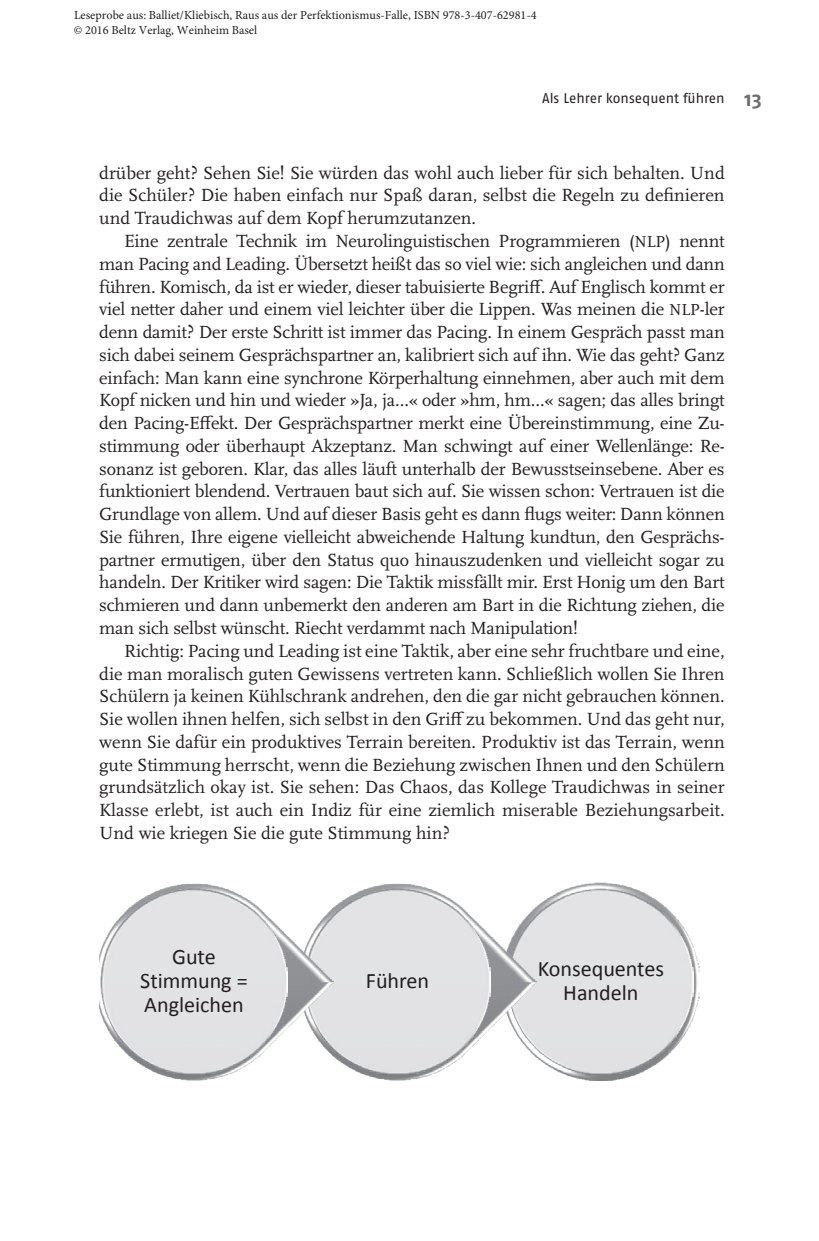
<style>
.page{position:relative;width:819px;height:1241px;background:#fff}
.page>*{position:absolute;margin:0;border:0;box-sizing:border-box;transform-origin:0 0}
.t1{font:22.05px/24.2px "Calibri";color:#231f20;text-align:center}
.t2{font:18.38px/22.8px "Scala OT";color:#231f20;text-align:justify}
.t3{font:14px "Fago OT";letter-spacing:-.005em;color:#231f20}
.t4{font:12.25px/14.9px "Minion Pro";color:#231f20}
.s1{font-family:"Fago No";font-weight:700;font-size:20.12px;color:#6c6d70}
.s2{font-size:16.62px}
</style>
<div class="page">
<img style="left:564px;top:882px;width:135px;height:198px">
<img style="left:536px;top:888px;width:157px;height:186px">
<img style="left:363px;top:883px;width:173px;height:198px">
<img style="left:333px;top:888px;width:157px;height:186px">
<img style="left:99px;top:883px;width:234px;height:198px">
<img style="left:101px;top:888px;width:186px;height:186px">
<p class="t4" style="left:74px;top:8px;width:464px">Leseprobe aus: Balliet/Kliebisch, Raus aus der Perfektionismus-Falle, ISBN 978-3-407-62981-4 © 2016 Beltz Verlag, Weinheim Basel</p>
<p class="t3" style="left:542px;top:90px;width:221px">Als Lehrer konsequent führen <span class="s1">13</span></p>
<p class="t2" style="left:99px;top:162px;width:627px">drüber geht? Sehen Sie! Sie würden das wohl auch lieber für sich behalten. Und die Schüler? Die haben einfach nur Spaß daran, selbst die Regeln zu definieren und Traudichwas auf dem Kopf herumzutanzen.</p>
<p class="t2" style="left:99px;top:230px;width:627px;text-indent:25px">Eine zentrale Technik im Neurolinguistischen Programmieren (<span class="s2">NLP</span>) nennt man Pacing and Leading. Übersetzt heißt das so viel wie: sich angleichen und dann führen. Komisch, da ist er wieder, dieser tabuisierte Begriff. Auf Englisch kommt er viel netter daher und einem viel leichter über die Lippen. Was meinen die <span class="s2">NLP</span>-ler denn damit? Der erste Schritt ist immer das Pacing. In einem Gespräch passt man sich dabei seinem Gesprächspartner an, kalibriert sich auf ihn. Wie das geht? Ganz einfach: Man kann eine synchrone Körperhaltung einnehmen, aber auch mit dem Kopf nicken und hin und wieder »Ja, ja…« oder »hm, hm…« sagen; das alles bringt den Pacing-Effekt. Der Gesprächspartner merkt eine Übereinstimmung, eine Zu&shy;stimmung oder überhaupt Akzeptanz. Man schwingt auf einer Wellenlänge: Re&shy;sonanz ist geboren. Klar, das alles läuft unterhalb der Bewusstseinsebene. Aber es funktioniert blendend. Vertrauen baut sich auf. Sie wissen schon: Vertrauen ist die Grundlage von allem. Und auf dieser Basis geht es dann flugs weiter: Dann können Sie führen, Ihre eigene vielleicht abweichende Haltung kundtun, den Gesprächs&shy;partner ermutigen, über den Status quo hinauszudenken und vielleicht sogar zu handeln. Der Kritiker wird sagen: Die Taktik missfällt mir. Erst Honig um den Bart schmieren und dann unbemerkt den anderen am Bart in die Richtung ziehen, die man sich selbst wünscht. Riecht verdammt nach Manipulation!</p>
<p class="t2" style="left:99px;top:639px;width:627px;text-indent:25px">Richtig: Pacing und Leading ist eine Taktik, aber eine sehr fruchtbare und eine, die man moralisch guten Gewissens vertreten kann. Schließlich wollen Sie Ihren Schülern ja keinen Kühlschrank andrehen, den die gar nicht gebrauchen können.<br>Sie wollen ihnen helfen, sich selbst in den Griff zu bekommen. Und das geht nur, wenn Sie dafür ein produktives Terrain bereiten. Produktiv ist das Terrain, wenn gute Stimmung herrscht, wenn die Beziehung zwischen Ihnen und den Schülern grundsätzlich okay ist. Sie sehen: Das Chaos, das Kollege Traudichwas in seiner Klasse erlebt, ist auch ein Indiz für eine ziemlich miserable Beziehungsarbeit.<br>Und wie kriegen Sie die gute Stimmung hin?</p>
<p class="t1" style="left:140px;top:944px;width:109px">Gute<br>Stimmung =<br>Angleichen</p>
<p class="t1" style="left:366px;top:968px;width:65px">Führen</p>
<p class="t1" style="left:537px;top:956px;width:128px">Konsequentes<br>Handeln</p>
</div>
